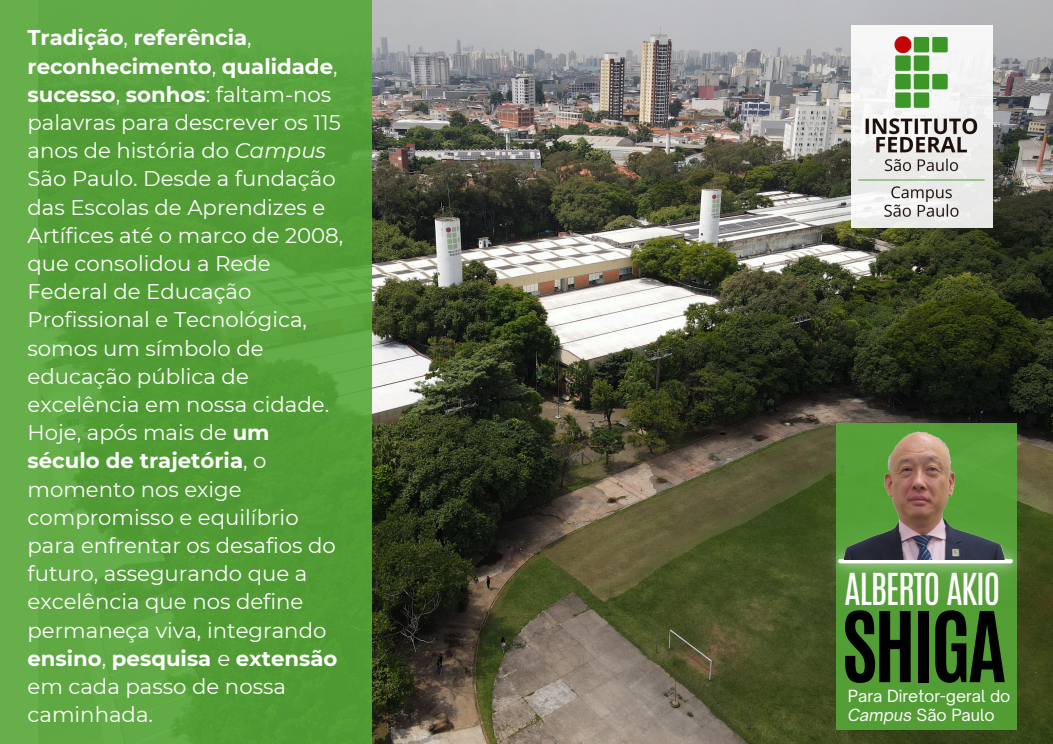
<style>
.page{position:relative;width:1053px;height:744px;background:#fff}
.page>*{position:absolute;margin:0;border:0;box-sizing:border-box;transform-origin:0 0}
.t1{font:700 82.64px "Antonio";letter-spacing:-.045em;color:#000}
.t2{font:36.76px "Antonio";letter-spacing:-.045em;color:#fff}
.t3{font:21.24px/28.2px "Montserrat";color:#fff}
.t4{font:16.04px/19.2px "Open Sauce One";color:#fff}
.s1{font-weight:700}
.s2{font-style:italic}
</style>
<div class="page">
<img style="left:371px;top:0;width:681px;height:744px">
<svg style="left:0;top:0;width:371px;height:744px;background:#58a13b"></svg>
<div style="left:836px;top:423px;width:180px;height:306px;background:#529d34"></div>
<img style="left:801px;top:523px;width:248px;height:77px">
<div style="left:851px;top:25px;width:141px;height:203px;background:#f1f0f1"></div>
<img style="left:858px;top:37px;width:126px;height:179px">
<img style="left:830px;top:395px;width:180px;height:165px">
<p class="t3" style="left:28px;top:24px;width:317px"><span class="s1">Tradição</span>, <span class="s1">referência</span>, <span class="s1">reconhecimento</span>, <span class="s1">qualidade</span>, <span class="s1">sucesso</span>, <span class="s1">sonhos</span>: faltam-nos palavras para descrever os 115 anos de história do <span class="s2">Campus<br></span>São Paulo. Desde a fundação das Escolas de Aprendizes e<br>Artífices até o marco de 2008, que consolidou a Rede<br>Federal de Educação<br>Profissional e Tecnológica, somos um símbolo de educação pública de excelência em nossa cidade.<br>Hoje, após mais de <span class="s1">um século de trajetória</span>, o momento nos exige compromisso e equilíbrio para enfrentar os desafios do futuro, assegurando que a excelência que nos define permaneça viva, integrando <span class="s1">ensino</span>, <span class="s1">pesquisa</span> e <span class="s1">extensão </span>em cada passo de nossa caminhada.</p>
<p class="t2" style="left:844px;top:563px;width:158px">ALBERTO AKIO</p>
<p class="t1" style="left:841px;top:588px;width:167px">SHIGA</p>
<h1 class="t4" style="left:847px;top:686px;width:164px">Para Diretor-geral do<br><span class="s2">Campus</span> São Paulo</h1>
</div>
